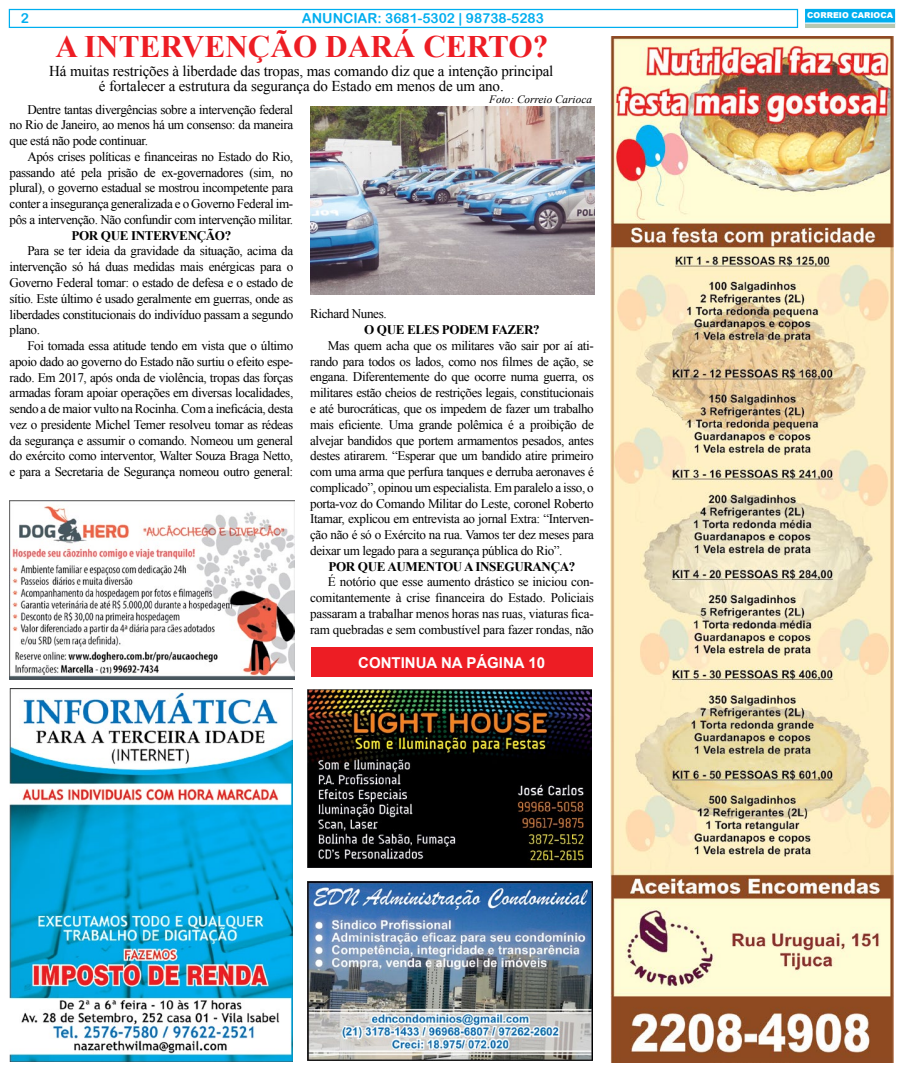
<style>
.page{position:relative;width:904px;height:1071px;background:#fff}
.page>*{position:absolute;margin:0;border:0;box-sizing:border-box;transform-origin:0 0}
.t1{font:700 31.25px "Times New Roman";color:#ed1d24}
.t2{font:15px/15px "Times New Roman";letter-spacing:-.01em;color:#000;text-align:center}
.t3{font:700 15px "Arial";color:#fff}
.t4{font:13.75px "Arial Rounded MT Bold";color:#00aeef}
.t5{font:13.12px/15.8px "Times New Roman";letter-spacing:-.03em;color:#000;text-align:justify}
.t6{font:700 13.12px "Times New Roman";letter-spacing:-.03em;color:#000}
.t7{font:italic 11.25px "Times New Roman";color:#000}
.t8{font:900 8.12px "Arial";color:#fff}
</style>
<div class="page">
<div style="left:9px;top:9px;width:789px;height:19px;border:1px solid #00aeef"></div>
<div style="left:805px;top:9px;width:90px;height:15px;background:#00aeef"></div>
<div style="left:805px;top:23px;width:90px;height:5px;background:#b6c7b1"></div>
<hr style="left:805px;top:22px;width:90px;height:2px;background:#fff">
<div style="left:311px;top:647px;width:281px;height:30px;background:#ed1d24"></div>
<img style="left:10px;top:500px;width:284px;height:179px">
<img style="left:307px;top:689px;width:284px;height:178px">
<img style="left:307px;top:881px;width:285px;height:179px">
<img style="left:10px;top:688px;width:282px;height:372px">
<img style="left:610px;top:36px;width:283px;height:1025px">
<img style="left:310px;top:106px;width:284px;height:188px">
<p class="t4" style="left:21px;top:10px;width:10px">2</p>
<p class="t4" style="left:302px;top:10px;width:243px">ANUNCIAR: 3681-5302 | 98738-5283</p>
<h1 class="t1" style="left:55px;top:25px;width:494px">A INTERVENÇÃO DARÁ CERTO?</h1>
<p class="t2" style="left:49px;top:64px;width:505px">Há muitas restrições à liberdade das tropas, mas comando diz que a intenção principal é fortalecer a estrutura da segurança do Estado em menos de um ano.</p>
<p class="t7" style="left:489px;top:91px;width:104px">Foto: Correio Carioca</p>
<p class="t5" style="left:10px;top:101px;width:285px;text-indent:18px">Dentre tantas divergências sobre a intervenção federal no Rio de Janeiro, ao menos há um consenso: da maneira que está não pode continuar.</p>
<p class="t5" style="left:10px;top:148px;width:285px;text-indent:18px">Após crises políticas e financeiras no Estado do Rio, passando até pela prisão de ex-governadores (sim, no plural), o governo estadual se mostrou incompetente para conter a insegurança generalizada e o Governo Federal im&shy;pôs a intervenção. Não confundir com intervenção militar.</p>
<p class="t6" style="left:71px;top:226px;width:161px">POR QUE INTERVENÇÃO?</p>
<p class="t5" style="left:10px;top:243px;width:285px;text-indent:18px">Para se ter ideia da gravidade da situação, acima da intervenção só há duas medidas mais enérgicas para o Governo Federal tomar: o estado de defesa e o estado de sítio. Este último é usado geralmente em guerras, onde as liberdades constitucionais do indivíduo passam a segundo plano.</p>
<p class="t5" style="left:10px;top:337px;width:285px;text-indent:18px">Foi tomada essa atitude tendo em vista que o último apoio dado ao governo do Estado não surtiu o efeito espe&shy;rado. Em 2017, após onda de violência, tropas das forças armadas foram apoiar operações em diversas localidades, sendo a de maior vulto na Rocinha. Com a ineficácia, desta vez o presidente Michel Temer resolveu tomar as rédeas da segurança e assumir o comando. Nomeou um general do exército como interventor, Walter Souza Braga Netto, e para a Secretaria de Segurança nomeou outro general:</p>
<p class="t5" style="left:310px;top:306px;width:78px">Richard Nunes.</p>
<p class="t6" style="left:364px;top:320px;width:177px">O QUE ELES PODEM FAZER?</p>
<p class="t5" style="left:310px;top:337px;width:285px;text-indent:18px">Mas quem acha que os militares vão sair por aí ati&shy;rando para todos os lados, como nos filmes de ação, se engana. Diferentemente do que ocorre numa guerra, os militares estão cheios de restrições legais, constitucionais e até burocráticas, que os impedem de fazer um trabalho mais eficiente. Uma grande polêmica é a proibição de alvejar bandidos que portem armamentos pesados, antes destes atirarem. “Esperar que um bandido atire primeiro com uma arma que perfura tanques e derruba aeronaves é complicado”, opinou um especialista. Em paralelo a isso, o porta-voz do Comando Militar do Leste, coronel Roberto Itamar, explicou em entrevista ao jornal Extra: “Interven&shy;ção não é só o Exército na rua. Vamos ter dez meses para deixar um legado para a segurança pública do Rio”.</p>
<p class="t6" style="left:328px;top:557px;width:248px">POR QUE AUMENTOU A INSEGURANÇA?</p>
<p class="t5" style="left:310px;top:573px;width:285px;text-indent:18px">É notório que esse aumento drástico se iniciou con&shy;comitantemente à crise financeira do Estado. Policiais passaram a trabalhar menos horas nas ruas, viaturas fica&shy;ram quebradas e sem combustível para fazer rondas, não</p>
<p class="t3" style="left:358px;top:652px;width:188px">CONTINUA NA PÁGINA 10</p>
<p class="t8" style="left:807px;top:9px;width:87px">CORREIO CARIOCA</p>
</div>
